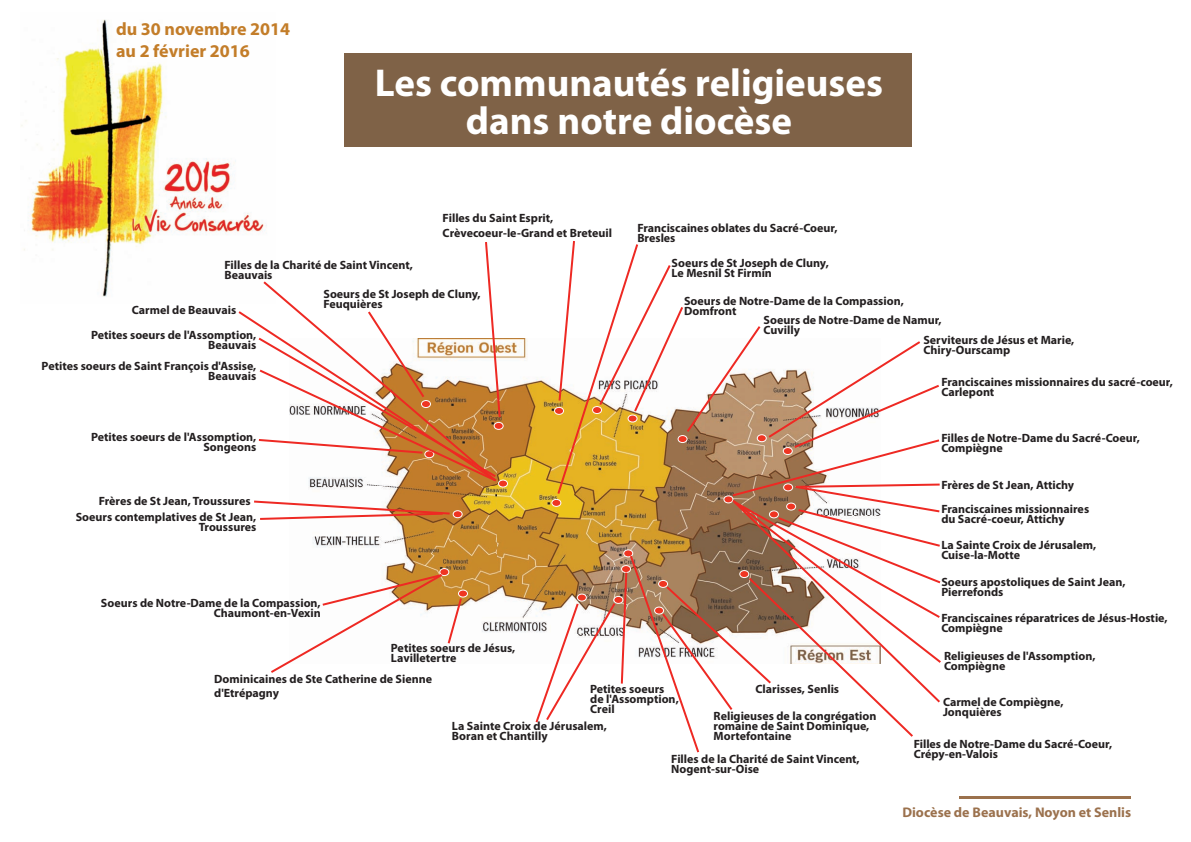
<style>
.page{position:relative;width:1191px;height:842px;background:#fff}
.page>*{position:absolute;margin:0;border:0;box-sizing:border-box;transform-origin:0 0}
.t1{font:700 39px/38px "Myriad Pro";color:#fff;text-align:center}
.t2{font:700 18px/21.6px "Myriad Pro";color:#c37d29}
.t3{font:700 14px "Myriad Pro";color:#9b714d}
.t4{font:700 12px/10px "Myriad Pro";color:#231f20}
</style>
<div class="page">
<img style="left:313px;top:339px;width:222px;height:294px">
<img style="left:21px;top:19px;width:246px;height:278px">
<svg style="left:254px;top:501px;width:208px;height:19px"></svg>
<svg style="left:271px;top:568px;width:197px;height:105px"></svg>
<svg style="left:258px;top:242px;width:250px;height:246px"></svg>
<div style="left:345px;top:54px;width:567px;height:93px;background:#7f6247"></div>
<hr style="left:959px;top:796px;width:171px;height:2px;background:#9b714d">
<svg style="left:535px;top:241px;width:406px;height:511px"></svg>
<h2 class="t2" style="left:116px;top:18px;width:176px">du 30 novembre 2014 au 2 février 2016</h2>
<h1 class="t1" style="left:375px;top:63px;width:509px">Les communautés religieuses dans notre diocèse</h1>
<p class="t4" style="left:442px;top:211px;width:171px;line-height:14.4px">Filles du Saint Esprit,<br>Crèvecoeur-le-Grand et Breteuil</p>
<p class="t4" style="left:637px;top:222px;width:201px">Franciscaines oblates du Sacré-Coeur,<br>Bresles</p>
<p class="t4" style="left:224px;top:259px;width:190px">Filles de la Charité de Saint Vincent,<br>Beauvais</p>
<p class="t4" style="left:132px;top:304px;width:106px">Carmel de Beauvais</p>
<p class="t4" style="left:91px;top:329px;width:167px;text-align:right">Petites soeurs de l'Assomption,<br>Beauvais</p>
<p class="t4" style="left:42px;top:360px;width:216px;text-align:right">Petites soeurs de Saint François d'Assise,<br>Beauvais</p>
<p class="t4" style="left:91px;top:431px;width:167px;text-align:right">Petites soeurs de l'Assomption,<br>Songeons</p>
<p class="t4" style="left:99px;top:495px;width:153px">Frères de St Jean, Troussures</p>
<p class="t4" style="left:76px;top:511px;width:182px;text-align:right">Soeurs contemplatives de St Jean,<br>Troussures</p>
<p class="t4" style="left:323px;top:288px;width:159px">Soeurs de St Joseph de Cluny,<br>Feuquières</p>
<p class="t4" style="left:101px;top:598px;width:221px;text-align:right">Soeurs de Notre-Dame de la Compassion,<br>Chaumont-en-Vexin</p>
<p class="t4" style="left:671px;top:258px;width:159px">Soeurs de St Joseph de Cluny,<br>Le Mesnil St Firmin</p>
<p class="t4" style="left:684px;top:295px;width:221px">Soeurs de Notre-Dame de la Compassion,</p>
<p class="t4" style="left:684px;top:305px;width:54px">Domfront</p>
<p class="t4" style="left:763px;top:315px;width:180px">Soeurs de Notre-Dame de Namur,</p>
<p class="t4" style="left:763px;top:325px;width:38px">Cuvilly</p>
<p class="t4" style="left:923px;top:334px;width:153px">Serviteurs de Jésus et Marie,<br>Chiry-Ourscamp</p>
<p class="t4" style="left:941px;top:377px;width:233px">Franciscaines missionnaires du sacré-coeur,<br>Carlepont</p>
<p class="t4" style="left:941px;top:433px;width:200px">Filles de Notre-Dame du Sacré-Coeur,<br>Compiègne</p>
<p class="t4" style="left:941px;top:479px;width:134px">Frères de St Jean, Attichy</p>
<p class="t4" style="left:941px;top:504px;width:149px">Franciscaines missionnaires du Sacré-coeur, Attichy</p>
<p class="t4" style="left:941px;top:540px;width:156px">La Sainte Croix de Jérusalem,<br>Cuise-la-Motte</p>
<p class="t4" style="left:941px;top:576px;width:186px">Soeurs apostoliques de Saint Jean,<br>Pierrefonds</p>
<p class="t4" style="left:941px;top:612px;width:228px">Franciscaines réparatrices de Jésus-Hostie,<br>Compiègne</p>
<p class="t4" style="left:391px;top:643px;width:126px">Petites soeurs de Jésus,<br>Lavilletertre</p>
<p class="t4" style="left:214px;top:671px;width:219px;line-height:14.4px">Dominicaines de Ste Catherine de Sienne d'Etrépagny</p>
<p class="t4" style="left:590px;top:683px;width:90px">Petites soeurs de l'Assomption,<br>Creil</p>
<p class="t4" style="left:452px;top:721px;width:156px">La Sainte Croix de Jérusalem,<br>Boran et Chantilly</p>
<p class="t4" style="left:755px;top:683px;width:85px">Clarisses, Senlis</p>
<p class="t4" style="left:713px;top:711px;width:164px">Religieuses de la congrégation romaine de Saint Dominique,<br>Mortefontaine</p>
<p class="t4" style="left:671px;top:754px;width:190px">Filles de la Charité de Saint Vincent,<br>Nogent-sur-Oise</p>
<p class="t4" style="left:944px;top:651px;width:153px">Religieuses de l'Assomption,<br>Compiègne</p>
<p class="t4" style="left:943px;top:696px;width:122px">Carmel de Compiègne,<br>Jonquières</p>
<p class="t4" style="left:913px;top:738px;width:200px">Filles de Notre-Dame du Sacré-Coeur,<br>Crépy-en-Valois</p>
<p class="t3" style="left:902px;top:803px;width:230px">Diocèse de Beauvais, Noyon et Senlis</p>
</div>
